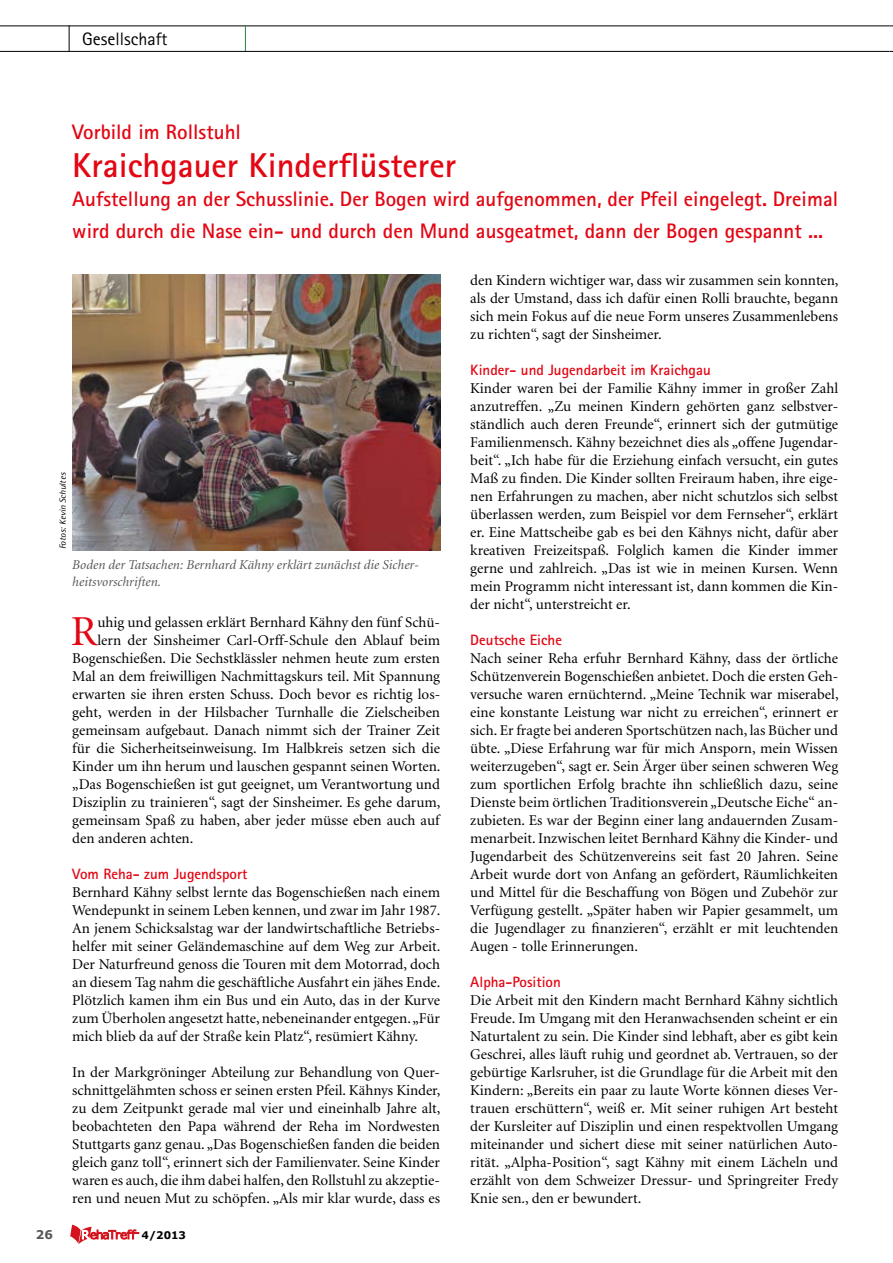
<style>
.page{position:relative;width:893px;height:1263px;background:#fff}
.page>*{position:absolute;margin:0;border:0;box-sizing:border-box;transform-origin:0 0}
.t1{font:42.75px "Minion";color:#e30613}
.t2{font:700 34.5px "Rotis Sans Serif";color:#e30613}
.t3{font:700 21px/31.5px "Rotis Sans Serif";color:#e30613}
.t4{font:18px "Rotis Sans Serif";color:#000}
.t5{font:15px/18px "Minion";color:#000;text-align:justify}
.t6{font:700 15px "Rotis Sans Serif";color:#e30613}
.t7{font:italic 13.5px/16.5px "Minion";color:#575756}
.t8{font:700 12px "Verdana";color:#575756}
.t9{font:700 10.5px "Verdana";color:#000}
.t10{font:italic 9px "Rotis Semi Sans";letter-spacing:-.005em;color:#000}
</style>
<div class="page">
<svg style="left:70px;top:1224px;width:69px;height:20px"></svg>
<hr style="left:0;top:26px;width:889px;height:1px;background:#000">
<svg style="left:69px;top:26px;width:1px;height:25px"></svg>
<svg style="left:245px;top:26px;width:1px;height:25px"></svg>
<hr style="left:0;top:51px;width:889px;height:1px;background:#000">
<img style="left:72px;top:275px;width:368px;height:276px">
<p class="t4" style="left:82px;top:28px;width:87px">Gesellschaft</p>
<h3 class="t3" style="left:72px;top:116px;width:170px">Vorbild im Rollstuhl</h3>
<h2 class="t2" style="left:72px;top:144px;width:385px">Kraichgauer Kinderflüsterer</h2>
<h3 class="t3" style="left:72px;top:183px;width:767px">Aufstellung an der Schusslinie. Der Bogen wird aufgenommen, der Pfeil eingelegt. Dreimal wird durch die Nase ein- und durch den Mund ausgeatmet, dann der Bogen gespannt ...</h3>
<p class="t10" style="left:57px;top:549px;width:78px;rotate:-90deg">Fotos: Kevin Schultes</p>
<p class="t7" style="left:72px;top:557px;width:348px">Boden der Tatsachen: Bernhard Kähny erklärt zunächst die Sicher&shy;heitsvorschriften.</p>
<h1 class="t1" style="left:71px;top:610px;width:28px">R</h1>
<p class="t5" style="left:97px;top:614px;width:344px">uhig und gelassen erklärt Bernhard Kähny den fünf Schü-</p>
<p class="t5" style="left:97px;top:632px;width:344px">lern der Sinsheimer Carl-Orff-Schule den Ablauf beim</p>
<p class="t5" style="left:72px;top:650px;width:369px">Bogenschießen. Die Sechstklässler nehmen heute zum ersten</p>
<p class="t5" style="left:72px;top:668px;width:369px">Mal an dem freiwilligen Nachmittagskurs teil. Mit Spannung</p>
<p class="t5" style="left:72px;top:686px;width:369px">erwarten sie ihren ersten Schuss. Doch bevor es richtig los-</p>
<p class="t5" style="left:72px;top:704px;width:369px">geht, werden in der Hilsbacher Turnhalle die Zielscheiben</p>
<p class="t5" style="left:72px;top:722px;width:369px">gemeinsam aufgebaut. Danach nimmt sich der Trainer Zeit</p>
<p class="t5" style="left:72px;top:740px;width:369px">für die Sicherheitseinweisung. Im Halbkreis setzen sich die</p>
<p class="t5" style="left:72px;top:758px;width:370px">Kinder um ihn herum und lauschen gespannt seinen Worten.</p>
<p class="t5" style="left:72px;top:776px;width:369px">„Das Bogenschießen ist gut geeignet, um Verantwortung und</p>
<p class="t5" style="left:72px;top:794px;width:370px">Disziplin zu trainieren“, sagt der Sinsheimer. Es gehe darum,</p>
<p class="t5" style="left:72px;top:812px;width:369px">gemeinsam Spaß zu haben, aber jeder müsse eben auch auf</p>
<p class="t5" style="left:72px;top:830px;width:123px">den anderen achten.</p>
<p class="t6" style="left:72px;top:864px;width:176px">Vom Reha- zum Jugendsport</p>
<p class="t5" style="left:72px;top:884px;width:370px">Bernhard Kähny selbst lernte das Bogenschießen nach einem Wendepunkt in seinem Leben kennen, und zwar im Jahr 1987.<br>An jenem Schicksalstag war der landwirtschaftliche Betriebs&shy;helfer mit seiner Geländemaschine auf dem Weg zur Arbeit.<br>Der Naturfreund genoss die Touren mit dem Motorrad, doch an diesem Tag nahm die geschäftliche Ausfahrt ein jähes Ende.<br>Plötzlich kamen ihm ein Bus und ein Auto, das in der Kurve zum Überholen angesetzt hatte, nebeneinander entgegen. „Für mich blieb da auf der Straße kein Platz“, resümiert Kähny.</p>
<p class="t5" style="left:72px;top:1064px;width:370px">In der Markgröninger Abteilung zur Behandlung von Quer&shy;schnittgelähmten schoss er seinen ersten Pfeil. Kähnys Kinder, zu dem Zeitpunkt gerade mal vier und eineinhalb Jahre alt, beobachteten den Papa während der Reha im Nordwesten Stuttgarts ganz genau. „Das Bogenschießen fanden die beiden gleich ganz toll“, erinnert sich der Familienvater. Seine Kinder waren es auch, die ihm dabei halfen, den Rollstuhl zu akzeptie&shy;ren und neuen Mut zu schöpfen. „Als mir klar wurde, dass es</p>
<p class="t8" style="left:36px;top:1226px;width:19px">26</p>
<p class="t9" style="left:142px;top:1228px;width:46px">4/2013</p>
<p class="t5" style="left:470px;top:272px;width:370px">den Kindern wichtiger war, dass wir zusammen sein konnten, als der Umstand, dass ich dafür einen Rolli brauchte, begann sich mein Fokus auf die neue Form unseres Zusammenlebens zu richten“, sagt der Sinsheimer.</p>
<p class="t6" style="left:470px;top:360px;width:242px">Kinder- und Jugendarbeit im Kraichgau</p>
<p class="t5" style="left:470px;top:380px;width:369px">Kinder waren bei der Familie Kähny immer in großer Zahl anzutreffen. „Zu meinen Kindern gehörten ganz selbstver&shy;ständlich auch deren Freunde“, erinnert sich der gutmütige Familienmensch. Kähny bezeichnet dies als „offene Jugendar&shy;beit“. „Ich habe für die Erziehung einfach versucht, ein gutes Maß zu finden. Die Kinder sollten Freiraum haben, ihre eige&shy;nen Erfahrungen zu machen, aber nicht schutzlos sich selbst überlassen werden, zum Beispiel vor dem Fernseher“, erklärt er. Eine Mattscheibe gab es bei den Kähnys nicht, dafür aber kreativen Freizeitspaß. Folglich kamen die Kinder immer gerne und zahlreich. „Das ist wie in meinen Kursen. Wenn mein Programm nicht interessant ist, dann kommen die Kin&shy;der nicht“, unterstreicht er.</p>
<p class="t6" style="left:470px;top:630px;width:93px">Deutsche Eiche</p>
<p class="t5" style="left:470px;top:650px;width:370px">Nach seiner Reha erfuhr Bernhard Kähny, dass der örtliche Schützenverein Bogenschießen anbietet. Doch die ersten Geh&shy;versuche waren ernüchternd. „Meine Technik war miserabel, eine konstante Leistung war nicht zu erreichen“, erinnert er sich. Er fragte bei anderen Sportschützen nach, las Bücher und übte. „Diese Erfahrung war für mich Ansporn, mein Wissen weiterzugeben“, sagt er. Sein Ärger über seinen schweren Weg zum sportlichen Erfolg brachte ihn schließlich dazu, seine Dienste beim örtlichen Traditionsverein „Deutsche Eiche“ an&shy;zubieten. Es war der Beginn einer lang andauernden Zusam&shy;menarbeit. Inzwischen leitet Bernhard Kähny die Kinder- und Jugendarbeit des Schützenvereins seit fast 20 Jahren. Seine Arbeit wurde dort von Anfang an gefördert, Räumlichkeiten und Mittel für die Beschaffung von Bögen und Zubehör zur Verfügung gestellt. „Später haben wir Papier gesammelt, um die Jugendlager zu finanzieren“, erzählt er mit leuchtenden Augen - tolle Erinnerungen.</p>
<p class="t6" style="left:470px;top:972px;width:92px">Alpha-Position</p>
<p class="t5" style="left:470px;top:992px;width:369px">Die Arbeit mit den Kindern macht Bernhard Kähny sichtlich Freude. Im Umgang mit den Heranwachsenden scheint er ein Naturtalent zu sein. Die Kinder sind lebhaft, aber es gibt kein Geschrei, alles läuft ruhig und geordnet ab. Vertrauen, so der gebürtige Karlsruher, ist die Grundlage für die Arbeit mit den Kindern: „Bereits ein paar zu laute Worte können dieses Ver&shy;trauen erschüttern“, weiß er. Mit seiner ruhigen Art besteht der Kursleiter auf Disziplin und einen respektvollen Umgang miteinander und sichert diese mit seiner natürlichen Auto&shy;rität. „Alpha-Position“, sagt Kähny mit einem Lächeln und erzählt von dem Schweizer Dressur- und Springreiter Fredy Knie sen., den er bewundert.</p>
</div>
